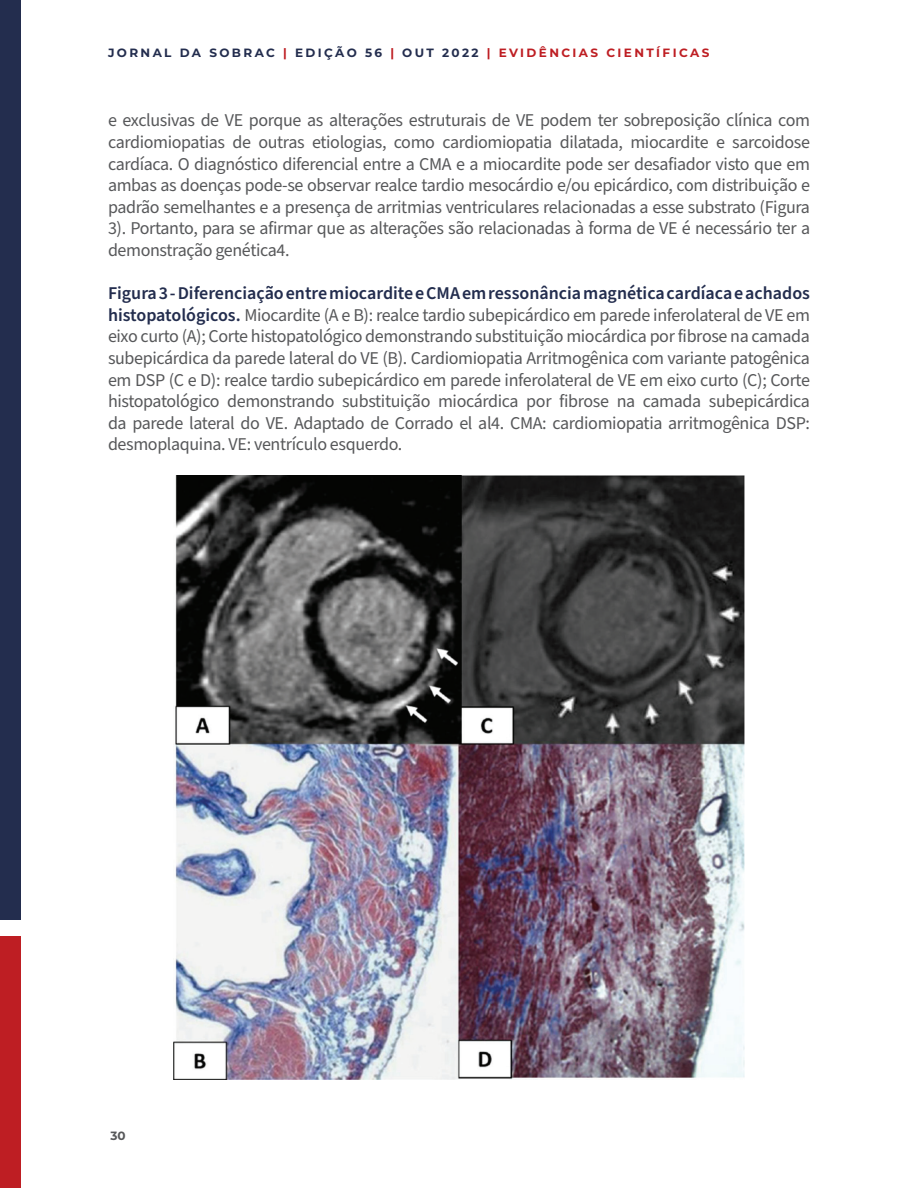
<style>
.page{position:relative;width:918px;height:1188px;background:#fff}
.page>*{position:absolute;margin:0;border:0;box-sizing:border-box;transform-origin:0 0}
.t1{font:18px/21.6px "Source Sans Pro";letter-spacing:-.02em;color:#57585a;text-align:justify}
.t2{font:700 12px "Montserrat";letter-spacing:.2em;color:#232d4e}
.t3{font:700 12px "Montserrat";color:#57585a}
.s1{color:#be1e23}
.s2{font-weight:600;color:#232d4e}
</style>
<div class="page">
<div style="left:0;top:0;width:21px;height:920px;background:#232d4e"></div>
<div style="left:0;top:936px;width:21px;height:252px;background:#be1e23"></div>
<img style="left:174px;top:475px;width:570px;height:605px">
<p class="t2" style="left:108px;top:44px;width:603px">JORNAL DA SOBRAC <span class="s1">|</span> EDIÇÃO 56 <span class="s1">|</span> OUT 2022 <span class="s1">| EVIDÊNCIAS CIENTÍFICAS</span></p>
<p class="t1" style="left:108px;top:110px;width:704px">e exclusivas de VE porque as alterações estruturais de VE podem ter sobreposição clínica com cardiomiopatias de outras etiologias, como cardiomiopatia dilatada, miocardite e sarcoidose cardíaca. O diagnóstico diferencial entre a CMA e a miocardite pode ser desafiador visto que em ambas as doenças pode-se observar realce tardio mesocárdio e/ou epicárdico, com distribuição e padrão semelhantes e a presença de arritmias ventriculares relacionadas a esse substrato (Figura 3). Portanto, para se afirmar que as alterações são relacionadas à forma de VE é necessário ter a demonstração genética4.</p>
<p class="t1" style="left:108px;top:283px;width:704px"><span class="s2">Figura 3 - Diferenciação entre miocardite e CMA em ressonância magnética cardíaca e achados histopatológicos.</span> Miocardite (A e B): realce tardio subepicárdico em parede inferolateral de VE em eixo curto (A); Corte histopatológico demonstrando substituição miocárdica por fibrose na camada subepicárdica da parede lateral do VE (B). Cardiomiopatia Arritmogênica com variante patogênica em DSP (C e D): realce tardio subepicárdico em parede inferolateral de VE em eixo curto (C); Corte histopatológico demonstrando substituição miocárdica por fibrose na camada subepicárdica da parede lateral do VE. Adaptado de Corrado el al4. CMA: cardiomiopatia arritmogênica DSP: desmoplaquina. VE: ventrículo esquerdo.</p>
<p class="t3" style="left:110px;top:1127px;width:17px">30</p>
</div>
